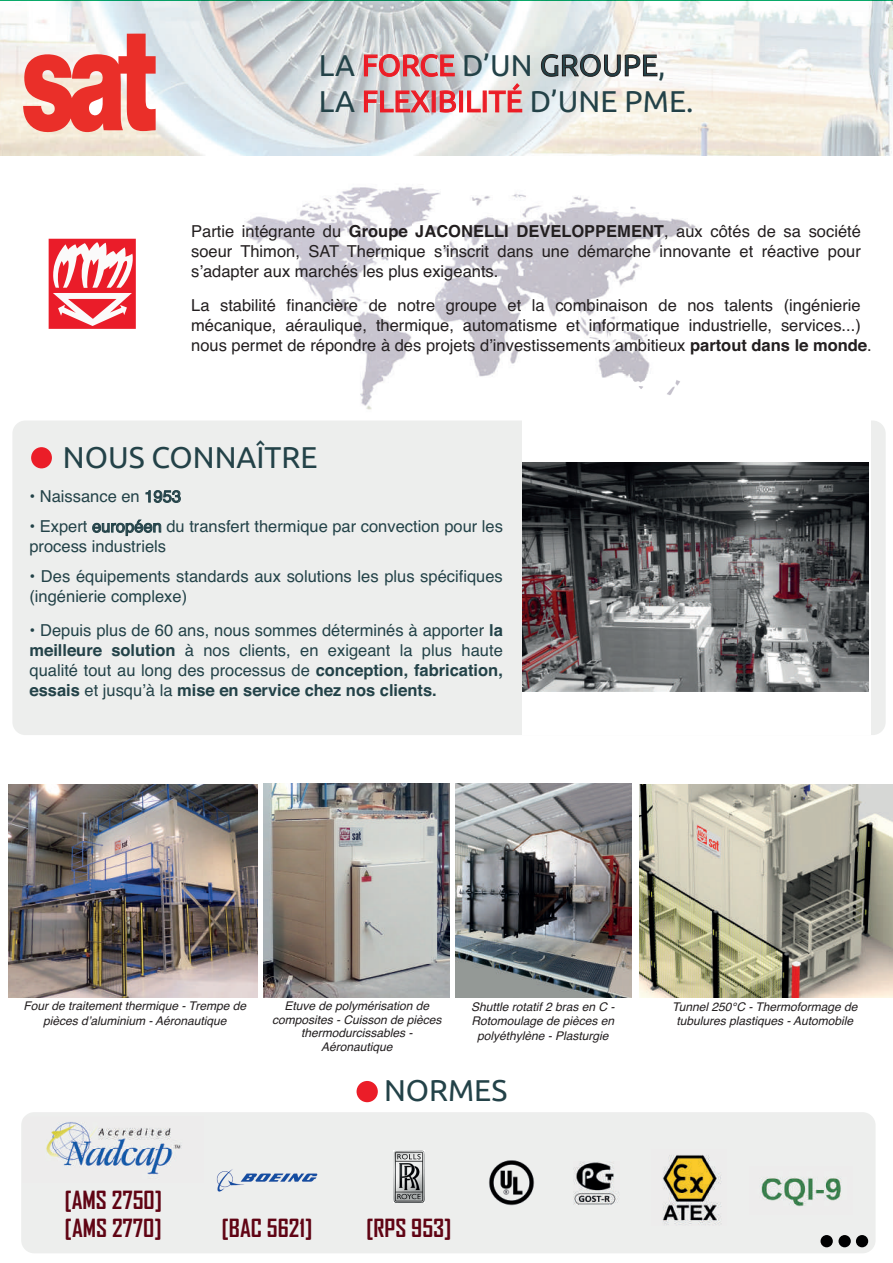
<style>
.page{position:relative;width:893px;height:1263px;background:#fff}
.page>*{position:absolute;margin:0;border:0;box-sizing:border-box;transform-origin:0 0}
.t1{font:30px/36px "Ubuntu";color:#234248}
.t2{font:700 24px/27.9px "Agency FB";color:#600414}
.t3{font:16.5px/19.8px "Helvetica";color:#231f20;text-align:justify}
.t4{font:16.5px/19.8px "Helvetica";color:#234248}
.t5{font:italic 12px/14.4px "Helvetica";color:#231f20;text-align:center}
.s1{color:#ea1c29}
.s2{font-weight:700}
</style>
<div class="page">
<img style="left:245px;top:187px;width:451px;height:223px">
<img style="left:0;top:0;width:893px;height:155px">
<div style="left:21px;top:1112px;width:855px;height:141px;background:#edeeed;border-radius:13px"></div>
<svg style="left:49px;top:239px;width:87px;height:90px"></svg>
<svg style="left:23px;top:34px;width:133px;height:98px;background:#ed7a74"></svg>
<img style="left:23px;top:1117px;width:159px;height:58px">
<img style="left:662px;top:1154px;width:59px;height:71px">
<img style="left:489px;top:1160px;width:45px;height:46px">
<img style="left:573px;top:1161px;width:46px;height:43px">
<img style="left:216px;top:1169px;width:102px;height:23px">
<img style="left:394px;top:1150px;width:30px;height:53px">
<div style="left:856px;top:1235px;width:12px;height:12px;background:#000001;border-radius:50%"></div>
<div style="left:838px;top:1235px;width:13px;height:12px;background:#000001;border-radius:50%"></div>
<div style="left:820px;top:1235px;width:13px;height:12px;background:#000001;border-radius:50%"></div>
<div style="left:12px;top:420px;width:874px;height:315px;background:#edeeed;border-radius:13px"></div>
<div style="left:31px;top:447px;width:21px;height:21px;background:#eb1d28;border-radius:50%"></div>
<div style="left:522px;top:420px;width:349px;height:315px;background:#fff"></div>
<img style="left:522px;top:462px;width:347px;height:230px">
<img style="left:263px;top:784px;width:186px;height:214px">
<img style="left:640px;top:784px;width:253px;height:214px">
<img style="left:456px;top:784px;width:176px;height:214px">
<img style="left:9px;top:784px;width:248px;height:214px">
<img style="left:761px;top:1177px;width:80px;height:30px">
<div style="left:357px;top:1081px;width:21px;height:21px;background:#eb1d28;border-radius:50%"></div>
<h1 class="t1" style="left:319px;top:46px;width:376px">LA <span class="s1">FORCE</span> D’UN GROUPE,<br>LA <span class="s1">FLEXIBILITÉ</span> D’UNE PME.</h1>
<p class="t3" style="left:191px;top:222px;width:671px">Partie intégrante du <span class="s2">Groupe JACONELLI DEVELOPPEMENT</span>, aux côtés de sa société soeur Thimon, SAT Thermique s’inscrit dans une démarche innovante et réactive pour s’adapter aux marchés les plus exigeants.</p>
<p class="t3" style="left:191px;top:296px;width:682px;text-align:left">La stabilité financière de notre groupe et la combinaison de nos talents (ingénierie mécanique, aéraulique, thermique, automatisme et informatique industrielle, services...) nous permet de répondre à des projets d’investissements ambitieux <span class="s2">partout dans le monde</span>.</p>
<h1 class="t1" style="left:63px;top:438px;width:256px">NOUS CONNAÎTRE</h1>
<p class="t4" style="left:29px;top:487px;width:153px">• Naissance en 1953</p>
<p class="t4" style="left:29px;top:517px;width:475px">• Expert européen du transfert thermique par convection pour les process industriels</p>
<p class="t4" style="left:29px;top:567px;width:475px">• Des équipements standards aux solutions les plus spécifiques (ingénierie complexe)</p>
<p class="t4" style="left:29px;top:621px;width:475px;text-align:justify">• Depuis plus de 60 ans, nous sommes déterminés à apporter <span class="s2">la meilleure solution</span> à nos clients, en exigeant la plus haute qualité tout au long des processus de <span class="s2">conception, fabrication, essais</span> et jusqu’à la <span class="s2">mise en service chez nos clients.</span></p>
<p class="t5" style="left:23px;top:999px;width:224px">Four de traitement thermique - Trempe de pièces d’aluminium - Aéronautique</p>
<p class="t5" style="left:272px;top:999px;width:171px;line-height:13.5px">Etuve de polymérisation de composites - Cuisson de pièces thermodurcissables -<br>Aéronautique</p>
<p class="t5" style="left:471px;top:1000px;width:145px">Shuttle rotatif 2 bras en C -<br>Rotomoulage de pièces en polyéthylène - Plasturgie</p>
<p class="t5" style="left:672px;top:1000px;width:187px">Tunnel 250°C - Thermoformage de tubulures plastiques - Automobile</p>
<h1 class="t1" style="left:384px;top:1071px;width:125px">NORMES</h1>
<h2 class="t2" style="left:65px;top:1185px;width:99px">[AMS 2750] [AMS 2770]</h2>
<h2 class="t2" style="left:222px;top:1213px;width:92px">[BAC 5621]</h2>
<h2 class="t2" style="left:366px;top:1213px;width:86px">[RPS 953]</h2>
</div>
